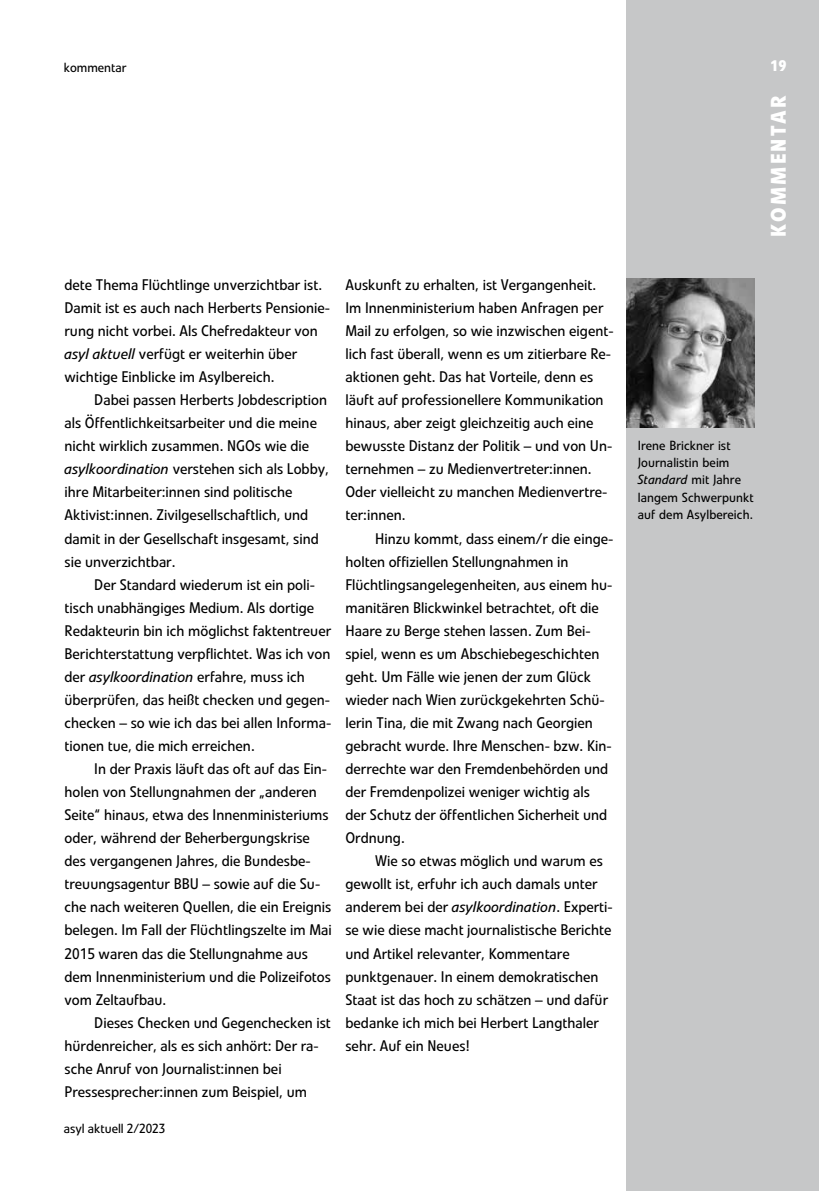
<style>
.page{position:relative;width:819px;height:1191px;background:#fff}
.page>*{position:absolute;margin:0;border:0;box-sizing:border-box;transform-origin:0 0}
.t1{font:700 21px "Linotype Veto";letter-spacing:.1em;color:#fff}
.t2{font:15.22px/23.1px "Linotype Veto";color:#000}
.t3{font:700 15.22px "Linotype Veto";color:#fff}
.t4{font:13.12px/17.2px "Linotype Veto";letter-spacing:.005em;color:#000}
.s1{font-style:italic}
</style>
<div class="page">
<div style="left:626px;top:0;width:193px;height:1191px;background:#c6c7c8"></div>
<img style="left:626px;top:278px;width:128px;height:149px">
<p class="t4" style="left:64px;top:59px;width:64px">kommentar</p>
<p class="t2" style="left:64px;top:273px;width:267px">dete Thema Flüchtlinge unverzichtbar ist.<br>Damit ist es auch nach Herberts Pensionie&shy;rung nicht vorbei. Als Chefredakteur von <span class="s1">asyl aktuell</span> verfügt er weiterhin über wichtige Einblicke im Asylbereich.</p>
<p class="t2" style="left:64px;top:388px;width:266px;text-indent:30px">Dabei passen Herberts Jobdescription als Öffentlichkeitsarbeiter und die meine nicht wirklich zusammen. NGOs wie die <span class="s1">asylkoordination</span> verstehen sich als Lobby, ihre Mitarbeiter:innen sind politische Aktivist:innen. Zivilgesellschaftlich, und damit in der Gesellschaft insgesamt, sind sie unverzichtbar.</p>
<p class="t2" style="left:64px;top:573px;width:268px;text-indent:30px">Der Standard wiederum ist ein poli&shy;tisch unabhängiges Medium. Als dortige Redakteurin bin ich möglichst faktentreuer Berichterstattung verpflichtet. Was ich von der <span class="s1">asylkoordination</span> erfahre, muss ich überprüfen, das heißt checken und gegen&shy;checken – so wie ich das bei allen Informa&shy;tionen tue, die mich erreichen.</p>
<p class="t2" style="left:64px;top:757px;width:269px;text-indent:30px">In der Praxis läuft das oft auf das Ein&shy;holen von Stellungnahmen der „anderen Seite“ hinaus, etwa des Innenministeriums oder, während der Beherbergungskrise des vergangenen Jahres, die Bundesbe&shy;treuungsagentur BBU – sowie auf die Su&shy;che nach weiteren Quellen, die ein Ereignis belegen. Im Fall der Flüchtlingszelte im Mai 2015 waren das die Stellungnahme aus dem Innenministerium und die Polizeifotos vom Zeltaufbau.</p>
<p class="t2" style="left:64px;top:1011px;width:268px;text-indent:30px">Dieses Checken und Gegenchecken ist hürdenreicher, als es sich anhört: Der ra&shy;sche Anruf von Journalist:innen bei Pressesprecher:innen zum Beispiel, um</p>
<p class="t4" style="left:64px;top:1120px;width:103px">asyl aktuell 2/2023</p>
<p class="t2" style="left:345px;top:273px;width:270px">Auskunft zu erhalten, ist Vergangenheit.<br>Im Innenministerium haben Anfragen per Mail zu erfolgen, so wie inzwischen eigent&shy;lich fast überall, wenn es um zitierbare Re&shy;aktionen geht. Das hat Vorteile, denn es läuft auf professionellere Kommunikation hinaus, aber zeigt gleichzeitig auch eine bewusste Distanz der Politik – und von Un&shy;ternehmen – zu Medienvertreter:innen.<br>Oder vielleicht zu manchen Medienvertre&shy;ter:innen.</p>
<p class="t2" style="left:345px;top:527px;width:269px;text-indent:30px">Hinzu kommt, dass einem/r die einge&shy;holten offiziellen Stellungnahmen in Flüchtlingsangelegenheiten, aus einem hu&shy;manitären Blickwinkel betrachtet, oft die Haare zu Berge stehen lassen. Zum Bei&shy;spiel, wenn es um Abschiebegeschichten geht. Um Fälle wie jenen der zum Glück wieder nach Wien zurückgekehrten Schü&shy;lerin Tina, die mit Zwang nach Georgien gebracht wurde. Ihre Menschen- bzw. Kin&shy;derrechte war den Fremdenbehörden und der Fremdenpolizei weniger wichtig als der Schutz der öffentlichen Sicherheit und Ordnung.</p>
<p class="t2" style="left:345px;top:849px;width:269px;text-indent:30px">Wie so etwas möglich und warum es gewollt ist, erfuhr ich auch damals unter anderem bei der <span class="s1">asylkoordination</span>. Experti&shy;se wie diese macht journalistische Berichte und Artikel relevanter, Kommentare punktgenauer. In einem demokratischen Staat ist das hoch zu schätzen – und dafür bedanke ich mich bei Herbert Langthaler sehr. Auf ein Neues!</p>
<p class="t3" style="left:770px;top:56px;width:18px">19</p>
<h1 class="t1" style="left:765px;top:237px;width:143px;rotate:-90deg">KOMMENTAR</h1>
<p class="t4" style="left:637px;top:437px;width:117px">Irene Brickner ist<br>Journalistin beim<br><span class="s1">Standard</span> mit Jahre langem Schwerpunkt auf dem Asylbereich.</p>
</div>
